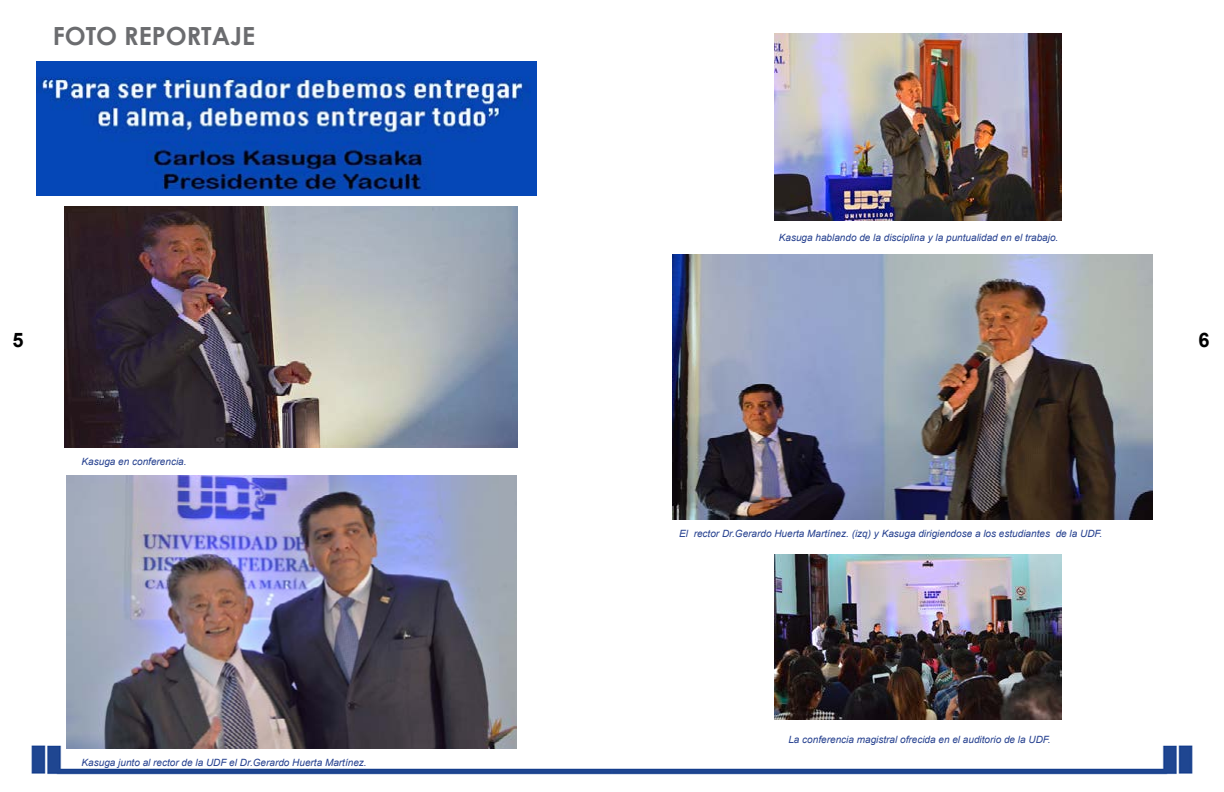
<style>
.page{position:relative;width:1224px;height:792px;background:#fff}
.page>*{position:absolute;margin:0;border:0;box-sizing:border-box;transform-origin:0 0}
.t1{font:700 25px "Century Gothic";color:#6b6c6f}
.t2{font:700 20px "Arial";color:#000}
.t3{font:italic 10px "Arial";color:#25408f}
</style>
<div class="page">
<img style="left:31px;top:33px;width:1162px;height:742px">
<img style="left:67px;top:476px;width:450px;height:273px">
<img style="left:64px;top:207px;width:454px;height:241px">
<img style="left:36px;top:62px;width:500px;height:134px">
<img style="left:774px;top:34px;width:287px;height:187px">
<img style="left:673px;top:254px;width:479px;height:266px">
<img style="left:774px;top:554px;width:288px;height:166px">
<h1 class="t1" style="left:53px;top:20px;width:204px">FOTO REPORTAJE</h1>
<h2 class="t2" style="left:12px;top:327px;width:13px">5</h2>
<p class="t3" style="left:82px;top:455px;width:107px">Kasuga en conferencia.</p>
<p class="t3" style="left:82px;top:756px;width:287px">Kasuga junto al rector de la UDF el Dr.Gerardo Huerta Martínez.</p>
<p class="t3" style="left:779px;top:231px;width:281px">Kasuga hablando de la disciplina y la puntualidad en el trabajo.</p>
<p class="t3" style="left:679px;top:527px;width:424px">El rector Dr.Gerardo Huerta Martínez. (izq) y Kasuga dirigiendose a los estudiantes de la UDF.</p>
<p class="t3" style="left:788px;top:733px;width:264px">La conferencia magistral ofrecida en el auditorio de la UDF.</p>
<h2 class="t2" style="left:1198px;top:327px;width:13px">6</h2>
</div>
